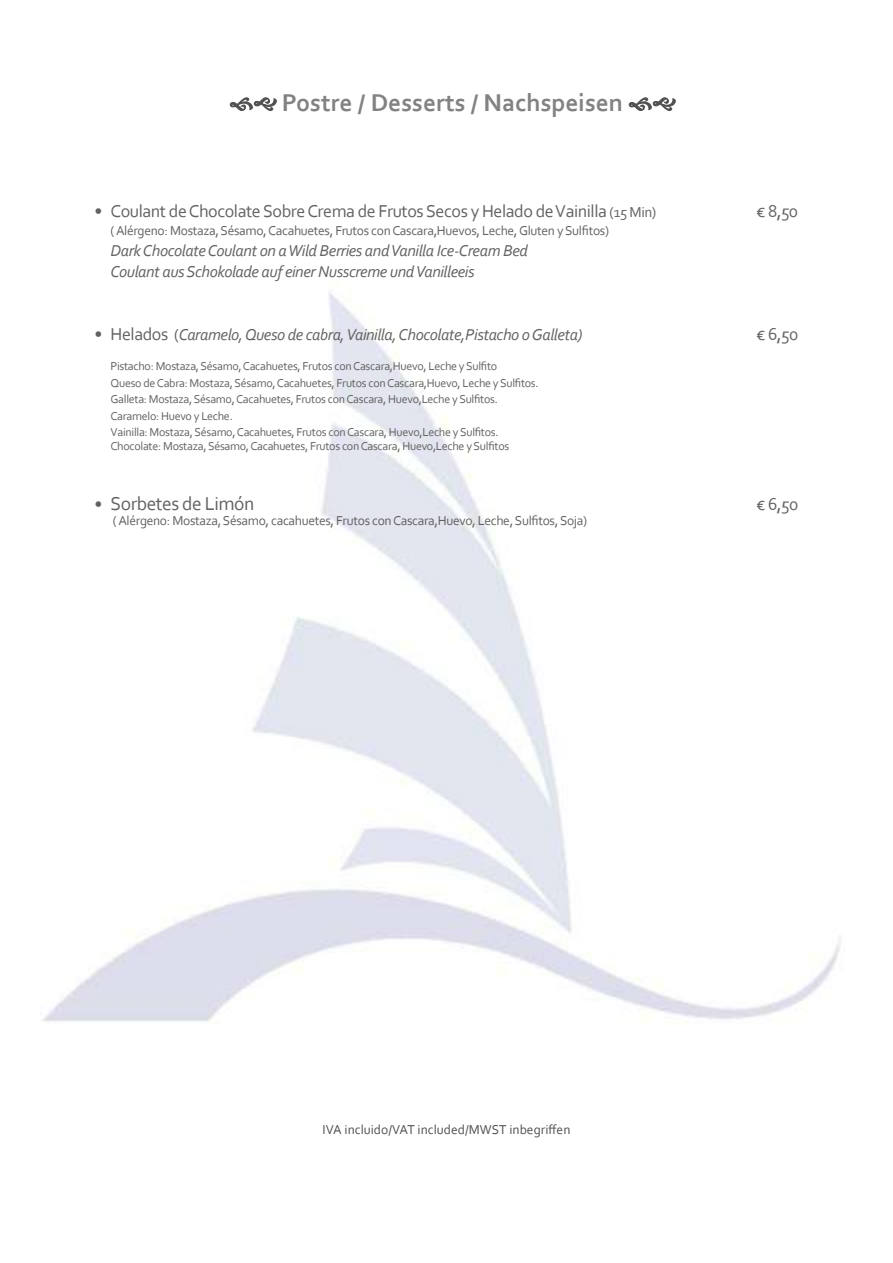
<style>
.page{position:relative;width:893px;height:1263px;background:#fff}
.page>*{position:absolute;margin:0;border:0;box-sizing:border-box;transform-origin:0 0}
.t1{font:700 25.5px "Corbel";color:rgb(117 116 116/.9)}
.t2{font:19.5px "Corbel";letter-spacing:-.025em;color:rgb(82 81 82/.9)}
.t3{font:18px "Corbel";letter-spacing:-.025em;color:rgb(82 81 82/.9)}
.t4{font:italic 16.5px/21px "Corbel";letter-spacing:-.025em;color:rgb(82 81 82/.9)}
.t5{font:13.5px "Corbel";letter-spacing:-.025em;color:rgb(82 81 82/.9)}
.t6{font:13.5px "Corbel";color:#525152}
.t7{font:12px/16.5px "Corbel";letter-spacing:-.025em;color:rgb(82 81 82/.9)}
.s1{font-size:15px}
.s2{font-style:normal;font-size:18px}
.s3{font-style:normal}
.s4{font-size:18px}
</style>
<div class="page">
<h1 class="t1" style="left:282px;top:93px;width:343px">Postre / Desserts / Nachspeisen</h1>
<h3 class="t3" style="left:94px;top:204px;width:563px">ï Coulant de Chocolate Sobre Crema de Frutos Secos y Helado de Vainilla <span class="s1">(15 Min)</span></h3>
<h3 class="t3" style="left:756px;top:204px;width:44px">€ 8,50</h3>
<p class="t5" style="left:111px;top:226px;width:500px">( Alérgeno: Mostaza, Sésamo, Cacahuetes, Frutos con Cascara,Huevos, Leche, Gluten y Sulfitos)</p>
<h3 class="t4" style="left:111px;top:242px;width:419px">Dark Chocolate Coulant on a Wild Berries and Vanilla Ice‐Cream Bed<br>Coulant aus Schokolade auf einer Nusscreme und Vanilleeis</h3>
<h3 class="t4" style="left:95px;top:326px;width:489px"><span class="s2">ï Helados</span> <span class="s3">(</span>Caramelo, Queso de cabra, Vainilla, Chocolate,Pistacho o Galleta)</h3>
<h3 class="t3" style="left:756px;top:327px;width:44px">€ 6,50</h3>
<p class="t7" style="left:111px;top:359px;width:430px">Pistacho: Mostaza, Sésamo, Cacahuetes, Frutos con Cascara,Huevo, Leche y Sulfito<br>Queso de Cabra: Mostaza, Sésamo, Cacahuetes, Frutos con Cascara,Huevo, Leche y Sulfitos.<br>Galleta: Mostaza, Sésamo, Cacahuetes, Frutos con Cascara, Huevo,Leche y Sulfitos.<br>Caramelo: Huevo y Leche.<br>Vainilla: Mostaza, Sésamo, Cacahuetes, Frutos con Cascara, Huevo,Leche y Sulfitos.</p>
<p class="t7" style="left:111px;top:439px;width:400px">Chocolate: Mostaza, Sésamo, Cacahuetes, Frutos con Cascara, Huevo,Leche y Sulfitos</p>
<h2 class="t2" style="left:94px;top:496px;width:161px"><span class="s4">ï</span> Sorbetes de Limón</h2>
<h3 class="t3" style="left:756px;top:497px;width:44px">€ 6,50</h3>
<p class="t5" style="left:113px;top:515px;width:476px">( Alérgeno: Mostaza, Sésamo, cacahuetes, Frutos con Cascara,Huevo, Leche, Sulfitos, Soja)</p>
<p class="t6" style="left:322px;top:1124px;width:249px">IVA incluido/VAT included/MWST inbegriffen</p>
</div>
